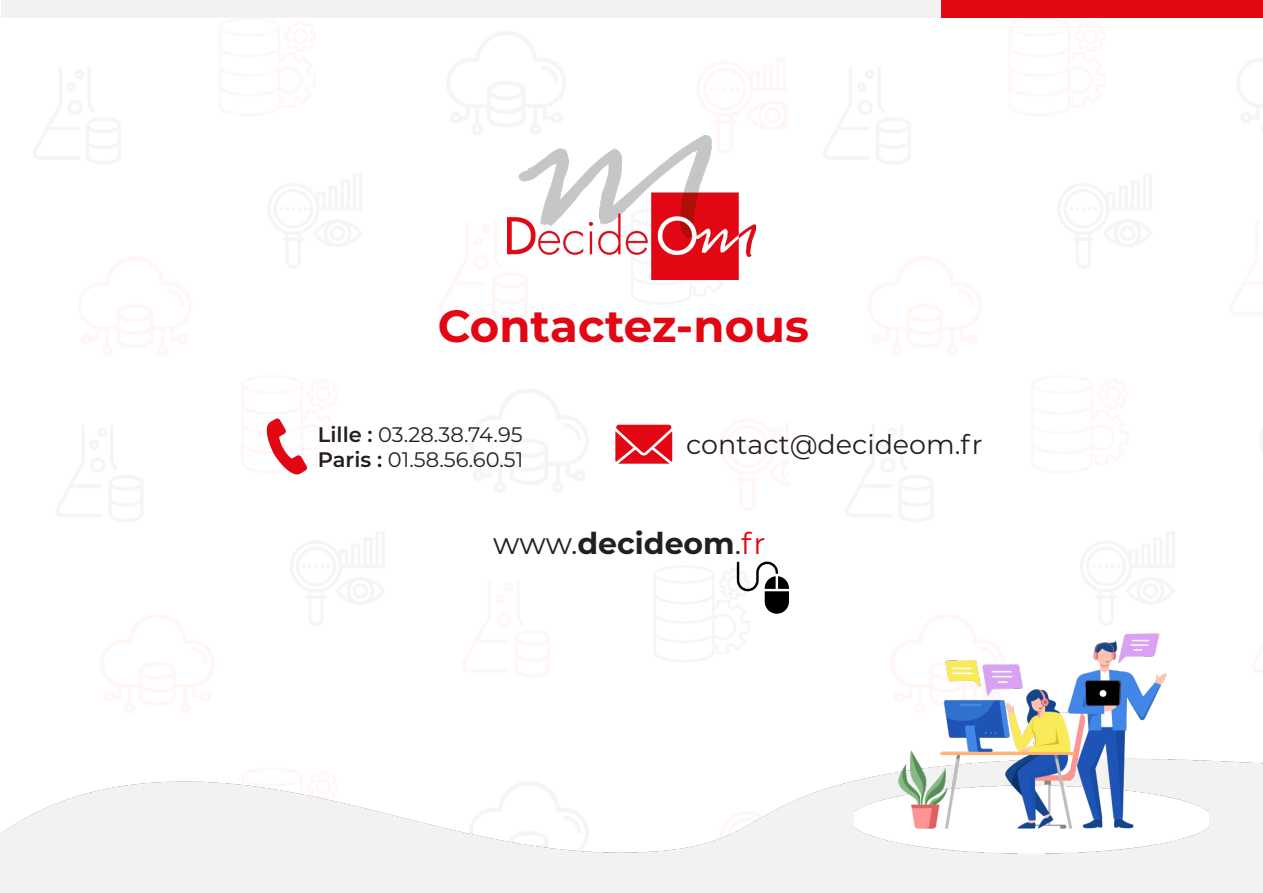
<style>
.page{position:relative;width:1263px;height:893px;background:#fff}
.page>*{position:absolute;margin:0;border:0;box-sizing:border-box;transform-origin:0 0}
.t1{font:700 45px "Montserrat";color:#e30613}
.t2{font:700 30px "Montserrat";color:#231f20}
.t3{font:27px "Montserrat";color:#231f20}
.t4{font:21px "Montserrat";color:#231f20}
.s1{font-weight:600}
.s2{font-weight:400}
.s3{font-weight:400;color:#e30613}
</style>
<div class="page">
<img style="left:507px;top:135px;width:249px;height:145px">
<div style="left:1px;top:0;width:940px;height:18px;background:#f2f2f2"></div>
<div style="left:941px;top:0;width:322px;height:18px;background:#e30613"></div>
<img style="left:0;top:760px;width:1263px;height:133px">
<img style="left:855px;top:633px;width:354px;height:220px">
<svg style="left:737px;top:562px;width:52px;height:52px"></svg>
<svg style="left:266px;top:418px;width:41px;height:57px"></svg>
<svg style="left:615px;top:425px;width:57px;height:39px;background:#e72e39"></svg>
<p class="t1" style="left:438px;top:294px;width:373px">Contactez-nous</p>
<p class="t4" style="left:318px;top:420px;width:206px"><span class="s1">Lille :</span> 03.28.38.74.95</p>
<p class="t4" style="left:318px;top:445px;width:207px"><span class="s1">Paris :</span> 01.58.56.60.51</p>
<p class="t3" style="left:686px;top:425px;width:298px">contact@decideom.fr</p>
<p class="t2" style="left:493px;top:522px;width:274px"><span class="s2">www.</span>decideom<span class="s2">.</span><span class="s3">fr</span></p>
</div>
